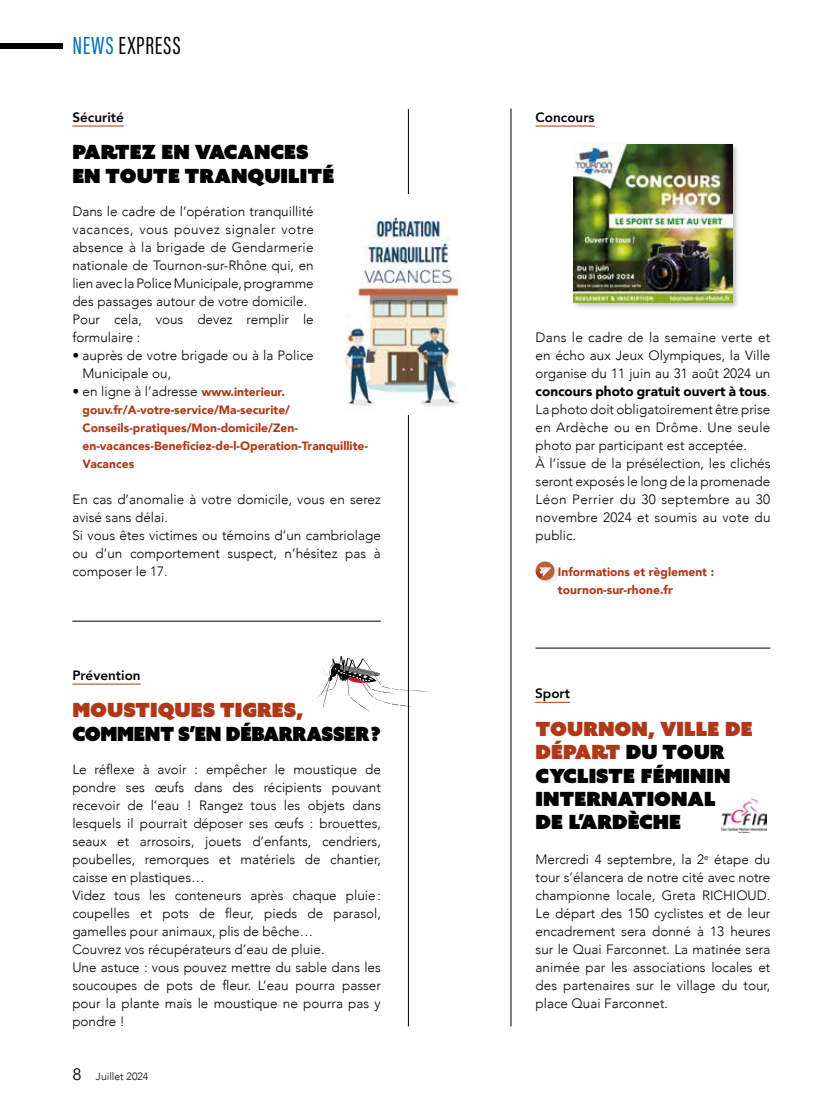
<style>
.page{position:relative;width:830px;height:1106px;background:#fff}
.page>*{position:absolute;margin:0;border:0;box-sizing:border-box;transform-origin:0 0}
.t1{font:25.5px "Acumin Pro Extra Cond";letter-spacing:.04em;color:#000}
.t2{font:19.5px/23.4px "Azo Sans Uber";color:#000}
.t3{font:19.5px "Azo Sans Uber";letter-spacing:-.02em;color:#000;scale:.95 1}
.t4{font:19.5px "Azo Sans Uber";color:#b03818}
.t5{font:300 13.5px/18px "Avenir";color:#000}
.t6{font:800 13.5px "Avenir";color:#000}
.t7{font:900 12px/18px "Avenir";color:#b03818}
.t8{font:300 10.5px "Avenir";color:#000}
.s1{color:#006eb8}
.s2{font-weight:900;font-size:12px;color:#b03818}
.s3{font-weight:400;font-size:16.5px}
.s4{font-weight:900}
.s5{color:#b03818}
</style>
<div class="page">
<div style="left:0;top:43px;width:63px;height:6px;background:#000"></div>
<hr style="left:510px;top:108px;width:1px;height:918px;background:#000">
<hr style="left:408px;top:109px;width:1px;height:917px;background:#000">
<div style="left:533px;top:558px;width:27px;height:27px;background:#000;opacity:.15"></div>
<svg style="left:535px;top:561px;width:19px;height:19px"></svg>
<hr style="left:535px;top:126px;width:59px;height:1px;background:#b03818">
<hr style="left:72px;top:126px;width:52px;height:1px;background:#b03818">
<hr style="left:72px;top:684px;width:69px;height:1px;background:#b03818">
<hr style="left:535px;top:702px;width:35px;height:1px;background:#b03818">
<hr style="left:72px;top:621px;width:309px;height:1px;background:#000">
<hr style="left:535px;top:648px;width:235px;height:1px;background:#000">
<img style="left:345px;top:194px;width:115px;height:220px">
<svg style="left:311px;top:655px;width:117px;height:56px"></svg>
<img style="left:721px;top:798px;width:45px;height:34px">
<div style="left:571px;top:142px;width:168px;height:168px;background:#000;opacity:.25"></div>
<img style="left:573px;top:144px;width:158px;height:158px">
<h1 class="t1" style="left:72px;top:30px;width:110px"><span class="s1">NEWS</span> EXPRESS</h1>
<p class="t6" style="left:72px;top:106px;width:53px">Sécurité</p>
<p class="t6" style="left:535px;top:106px;width:60px">Concours</p>
<h2 class="t2" style="left:72px;top:140px;width:263px">PARTEZ EN VACANCES<br>EN TOUTE TRANQUILITÉ</h2>
<p class="t5" style="left:72px;top:202px;width:243px">Dans le cadre de l’opération tranquillité vacances, vous pouvez signaler votre absence à la brigade de Gendarmerie nationale de Tournon-sur-Rhône qui, en lien avec la Police Municipale, programme des passages autour de votre domicile.<br>Pour cela, vous devez remplir le formulaire :</p>
<p class="t5" style="left:83px;top:346px;width:232px;text-indent:-10px">• auprès de votre brigade ou à la Police<br>Municipale ou,</p>
<p class="t5" style="left:72px;top:382px;width:214px">• en ligne à l’adresse <span class="s2">www.interieur.</span></p>
<p class="t7" style="left:83px;top:401px;width:287px">gouv.fr/A-votre-service/Ma-securite/ Conseils-pratiques/Mon-domicile/Zen&shy;en-vacances-Beneficiez-de-l-Operation-Tranquillite-Vacances</p>
<p class="t5" style="left:72px;top:490px;width:310px">En cas d’anomalie à votre domicile, vous en serez avisé sans délai.<br>Si vous êtes victimes ou témoins d’un cambriolage ou d’un comportement suspect, n’hésitez pas à composer le 17.</p>
<p class="t6" style="left:72px;top:664px;width:70px">Prévention</p>
<h2 class="t4" style="left:72px;top:697px;width:232px">MOUSTIQUES TIGRES,</h2>
<h2 class="t3" style="left:72px;top:720px;width:326px">COMMENT S’EN DÉBARRASSER?</h2>
<p class="t5" style="left:72px;top:760px;width:310px">Le réflexe à avoir : empêcher le moustique de pondre ses œufs dans des récipients pouvant recevoir de l’eau ! Rangez tous les objets dans lesquels il pourrait déposer ses œufs : brouettes, seaux et arrosoirs, jouets d’enfants, cendriers, poubelles, remorques et matériels de chantier, caisse en plastiques…<br>Videz tous les conteneurs après chaque pluie: coupelles et pots de fleur, pieds de parasol, gamelles pour animaux, plis de bêche…<br>Couvrez vos récupérateurs d’eau de pluie.<br>Une astuce : vous pouvez mettre du sable dans les soucoupes de pots de fleur. L’eau pourra passer pour la plante mais le moustique ne pourra pas y pondre !</p>
<p class="t8" style="left:72px;top:1070px;width:77px"><span class="s3">8</span> Juillet 2024</p>
<p class="t5" style="left:535px;top:328px;width:236px">Dans le cadre de la semaine verte et en écho aux Jeux Olympiques, la Ville organise du 11 juin au 31 août 2024 un <span class="s4">concours photo gratuit ouvert à tous</span>.<br>La photo doit obligatoirement être prise en Ardèche ou en Drôme. Une seule photo par participant est acceptée.<br>À l’issue de la présélection, les clichés seront exposés le long de la promenade Léon Perrier du 30 septembre au 30 novembre 2024 et soumis au vote du public.</p>
<p class="t7" style="left:557px;top:563px;width:158px">Informations et règlement : tournon-sur-rhone.fr</p>
<p class="t6" style="left:535px;top:682px;width:36px">Sport</p>
<h2 class="t2" style="left:535px;top:716px;width:219px"><span class="s5">TOURNON, VILLE DE<br>DÉPART</span> DU TOUR<br>CYCLISTE FÉMININ<br>INTERNATIONAL<br>DE L’ARDÈCHE</h2>
<p class="t5" style="left:535px;top:850px;width:236px;text-align:justify">Mercredi 4 septembre, la 2<sup>e</sup> étape du tour s’élancera de notre cité avec notre championne locale, Greta RICHIOUD.<br>Le départ des 150 cyclistes et de leur encadrement sera donné à 13 heures sur le Quai Farconnet. La matinée sera animée par les associations locales et des partenaires sur le village du tour, place Quai Farconnet.</p>
</div>
